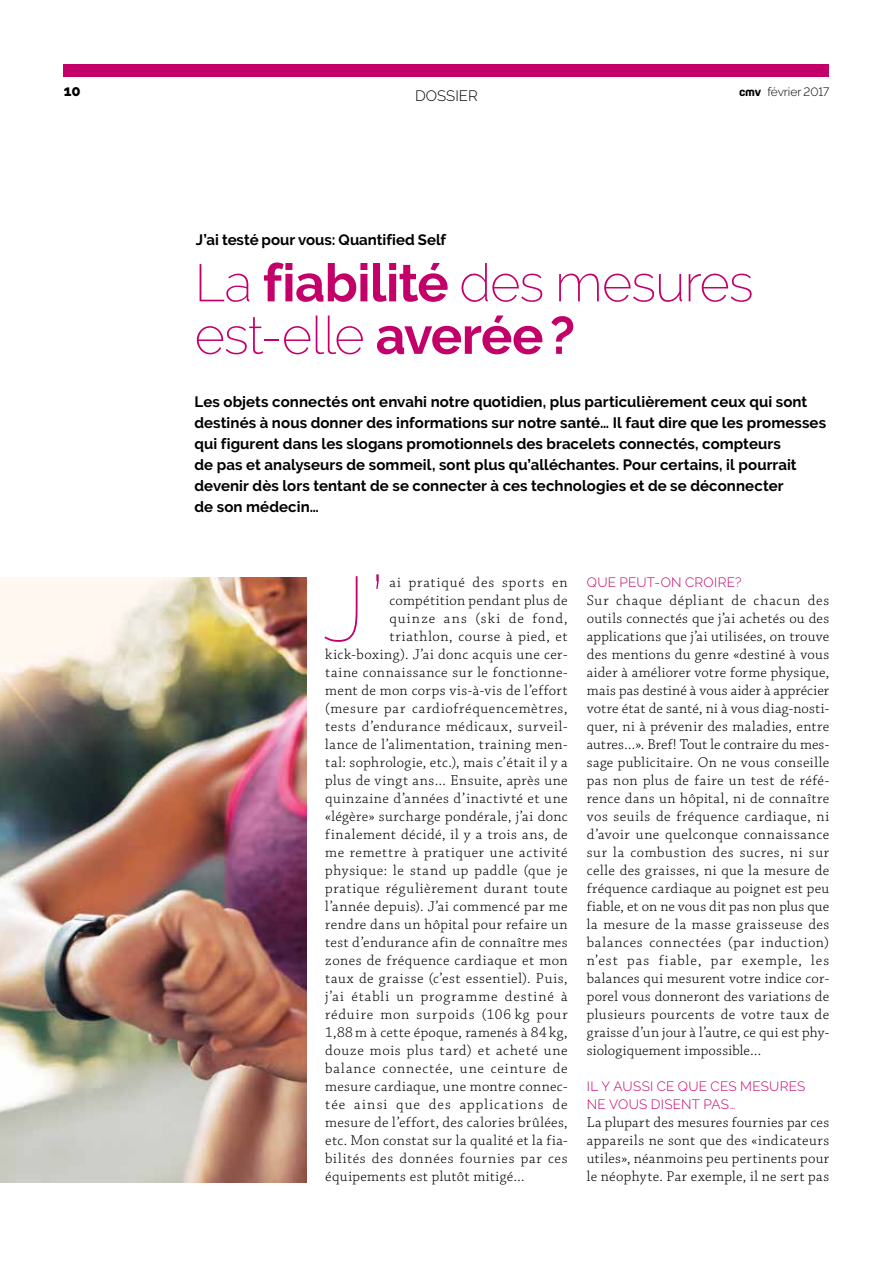
<style>
.page{position:relative;width:893px;height:1263px;background:#fff}
.page>*{position:absolute;margin:0;border:0;box-sizing:border-box;transform-origin:0 0}
.t1{font:100 91.05px "Raleway";color:#c3006a}
.t2{font:200 52.5px/52.5px "Raleway";letter-spacing:-.02em;color:#c3006a}
.t3{font:300 15px/18px "Chaparral Pro";letter-spacing:.04em;color:#000;text-align:justify}
.t4{font:700 15px/21px "Raleway";letter-spacing:.005em;color:#000}
.t5{font:300 15px "Chaparral Pro";letter-spacing:.02em;color:#000}
.t6{font:300 15px "Chaparral Pro";letter-spacing:.06em;color:#000}
.t7{font:300 15px "Chaparral Pro";letter-spacing:.07em;color:#000}
.t8{font:300 15px "Chaparral Pro";letter-spacing:.065em;color:#000}
.t9{font:300 15px "Chaparral Pro";letter-spacing:.08em;color:#000}
.t10{font:300 15px "Raleway";color:#000}
.t11{font:800 15px "Raleway";color:#000}
.t12{font:300 13.5px/18px "Raleway";letter-spacing:.025em;color:#c3006a}
.t13{font:300 12px "Raleway";letter-spacing:-.005em;color:#000}
.s1{font-family:"Idealista";font-weight:700}
.s2{font-weight:700}
</style>
<div class="page">
<div style="left:64px;top:64px;width:765px;height:13px;background:#c3006a"></div>
<img style="left:0;top:578px;width:306px;height:604px">
<p class="t11" style="left:64px;top:82px;width:19px">10</p>
<p class="t10" style="left:415px;top:87px;width:64px">DOSSIER</p>
<p class="t13" style="left:739px;top:85px;width:92px"><span class="s1">cmv</span> février 2017</p>
<p class="t4" style="left:196px;top:229px;width:252px">J’ai testé pour vous: Quantified Self</p>
<h2 class="t2" style="left:195px;top:256px;width:561px">La <span class="s2">fiabilité</span> des mesures est-elle <span class="s2">averée?</span></h2>
<p class="t4" style="left:195px;top:392px;width:633px">Les objets connectés ont envahi notre quotidien, plus particulièrement ceux qui sont destinés à nous donner des informations sur notre santé… Il faut dire que les promesses qui figurent dans les slogans promotionnels des bracelets connectés, compteurs<br>de pas et analyseurs de sommeil, sont plus qu’alléchantes. Pour certains, il pourrait devenir dès lors tentant de se connecter à ces technologies et de se déconnecter<br>de son médecin…</p>
<h1 class="t1" style="left:323px;top:555px;width:64px">J’</h1>
<p class="t8" style="left:389px;top:574px;width:180px">ai pratiqué des sports en</p>
<p class="t5" style="left:389px;top:592px;width:180px">compétition pendant plus de</p>
<p class="t9" style="left:389px;top:610px;width:180px">quinze ans (ski de fond,</p>
<p class="t3" style="left:389px;top:628px;width:180px">triathlon, course à pied, et</p>
<p class="t3" style="left:325px;top:646px;width:244px">kick-boxing). J’ai donc acquis une cer-</p>
<p class="t3" style="left:325px;top:664px;width:244px">taine connaissance sur le fonctionne-</p>
<p class="t3" style="left:325px;top:682px;width:244px">ment de mon corps vis-à-vis de l’effort</p>
<p class="t3" style="left:325px;top:700px;width:244px">(mesure par cardiofréquencemètres,</p>
<p class="t3" style="left:325px;top:718px;width:244px">tests d’endurance médicaux, surveil-</p>
<p class="t3" style="left:325px;top:736px;width:244px">lance de l’alimentation, training men-</p>
<p class="t3" style="left:325px;top:754px;width:244px">tal: sophrologie, etc.), mais c’était il y a</p>
<p class="t3" style="left:325px;top:772px;width:244px">plus de vingt ans… Ensuite, après une</p>
<p class="t3" style="left:325px;top:790px;width:244px">quinzaine d’années d’inactivté et une</p>
<p class="t3" style="left:325px;top:808px;width:244px">«légère» surcharge pondérale, j’ai donc</p>
<p class="t3" style="left:325px;top:826px;width:244px">finalement décidé, il y a trois ans, de</p>
<p class="t3" style="left:325px;top:844px;width:244px">me remettre à pratiquer une activité</p>
<p class="t3" style="left:325px;top:862px;width:244px">physique: le stand up paddle (que je</p>
<p class="t3" style="left:325px;top:880px;width:244px">pratique régulièrement durant toute</p>
<p class="t3" style="left:325px;top:898px;width:244px">l’année depuis). J’ai commencé par me</p>
<p class="t3" style="left:325px;top:916px;width:244px">rendre dans un hôpital pour refaire un</p>
<p class="t3" style="left:325px;top:934px;width:244px">test d’endurance afin de connaître mes</p>
<p class="t3" style="left:325px;top:952px;width:244px">zones de fréquence cardiaque et mon</p>
<p class="t3" style="left:325px;top:970px;width:244px">taux de graisse (c’est essentiel). Puis,</p>
<p class="t6" style="left:325px;top:988px;width:244px">j’ai établi un programme destiné à</p>
<p class="t6" style="left:325px;top:1006px;width:244px">réduire mon surpoids (106 kg pour</p>
<p class="t5" style="left:325px;top:1024px;width:244px">1,88m à cette époque, ramenés à 84 kg,</p>
<p class="t3" style="left:325px;top:1042px;width:244px">douze mois plus tard) et acheté une</p>
<p class="t3" style="left:325px;top:1060px;width:244px">balance connectée, une ceinture de</p>
<p class="t5" style="left:325px;top:1078px;width:244px">mesure cardiaque, une montre connec-</p>
<p class="t7" style="left:325px;top:1096px;width:244px">tée ainsi que des applications de</p>
<p class="t3" style="left:325px;top:1114px;width:244px">mesure de l’effort, des calories brûlées,</p>
<p class="t5" style="left:325px;top:1132px;width:244px">etc. Mon constat sur la qualité et la fia-</p>
<p class="t3" style="left:325px;top:1150px;width:244px">bilités des données fournies par ces</p>
<p class="t5" style="left:325px;top:1168px;width:201px">équipements est plutôt mitigé…</p>
<p class="t12" style="left:587px;top:573px;width:156px">QUE PEUT-ON CROIRE?</p>
<p class="t3" style="left:587px;top:592px;width:244px">Sur chaque dépliant de chacun des outils connectés que j’ai achetés ou des applications que j’ai utilisées, on trouve des mentions du genre «destiné à vous aider à améliorer votre forme physique, mais pas destiné à vous aider à apprécier votre état de santé, ni à vous diag-nosti&shy;quer, ni à prévenir des maladies, entre autres…». Bref! Tout le contraire du mes&shy;sage publicitaire. On ne vous conseille pas non plus de faire un test de réfé&shy;rence dans un hôpital, ni de connaître vos seuils de fréquence cardiaque, ni d’avoir une quelconque connaissance sur la combustion des sucres, ni sur celle des graisses, ni que la mesure de fréquence cardiaque au poignet est peu fiable, et on ne vous dit pas non plus que la mesure de la masse graisseuse des balances connectées (par induction) n’est pas fiable, par exemple, les balances qui mesurent votre indice cor&shy;porel vous donneront des variations de plusieurs pourcents de votre taux de graisse d’un jour à l’autre, ce qui est phy&shy;siologiquement impossible…</p>
<p class="t12" style="left:587px;top:1077px;width:220px">IL Y AUSSI CE QUE CES MESURES<br>NE VOUS DISENT PAS…</p>
<p class="t3" style="left:587px;top:1114px;width:244px">La plupart des mesures fournies par ces appareils ne sont que des «indicateurs utiles», néanmoins peu pertinents pour le néophyte. Par exemple, il ne sert pas</p>
</div>
